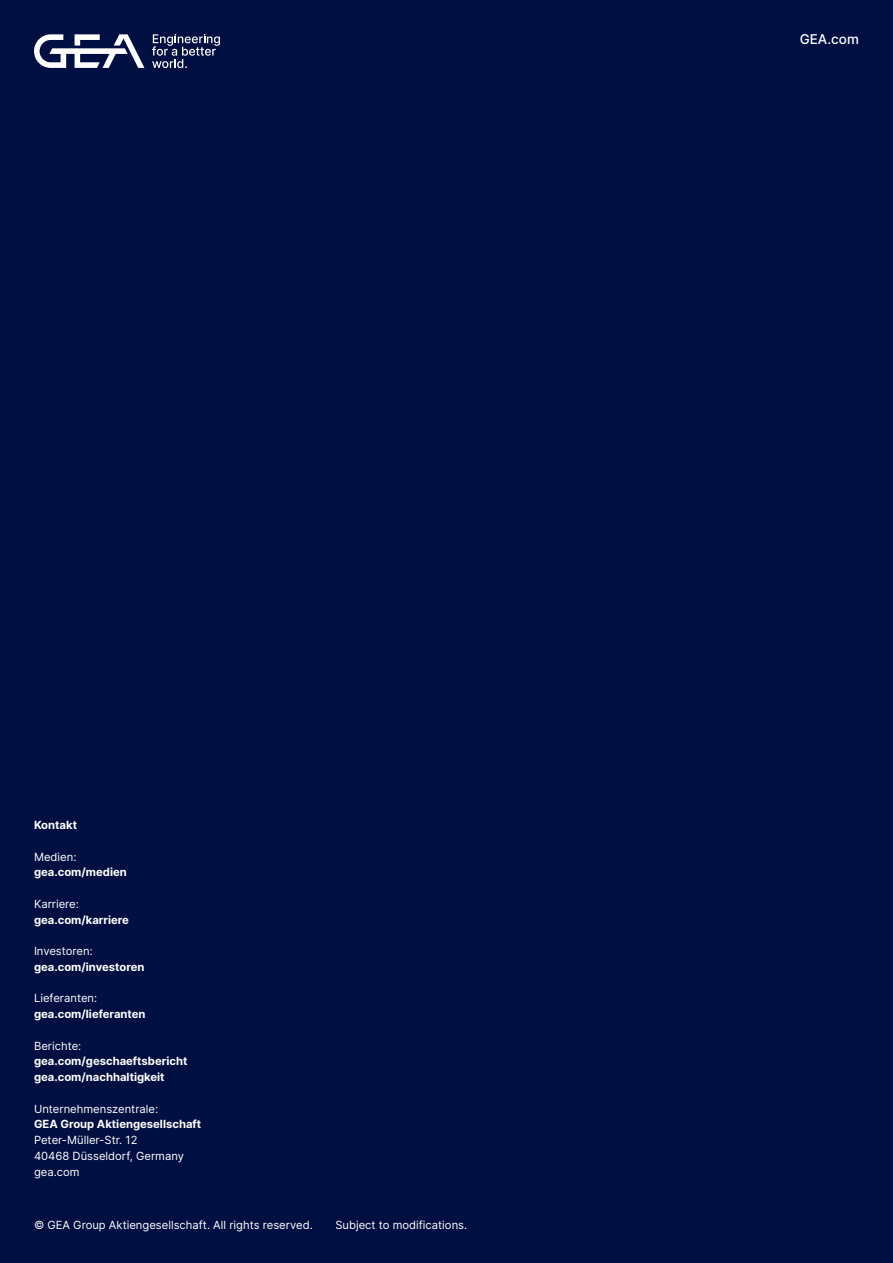
<style>
.page{position:relative;width:893px;height:1263px;background:#000f41}
.page>*{position:absolute;margin:0;border:0;box-sizing:border-box;transform-origin:0 0}
.t1{font:500 13.5px "Inter";color:#fff}
.t2{font:11.25px/15.8px "Inter";color:#fff}
.t3{font:700 11.25px/15.8px "Inter";color:#fff}
</style>
<div class="page">
<svg style="left:34px;top:34px;width:110px;height:34px"></svg>
<svg style="left:152px;top:34px;width:68px;height:34px"></svg>
<p class="t3" style="left:34px;top:817px;width:45px">Kontakt</p>
<p class="t2" style="left:34px;top:848px;width:44px">Medien:</p>
<p class="t3" style="left:34px;top:864px;width:94px">gea.com/medien</p>
<p class="t2" style="left:34px;top:896px;width:46px">Karriere:</p>
<p class="t3" style="left:34px;top:911px;width:96px">gea.com/karriere</p>
<p class="t2" style="left:34px;top:943px;width:60px">Investoren:</p>
<p class="t3" style="left:34px;top:959px;width:112px">gea.com/investoren</p>
<p class="t2" style="left:34px;top:990px;width:65px">Lieferanten:</p>
<p class="t3" style="left:34px;top:1006px;width:113px">gea.com/lieferanten</p>
<p class="t2" style="left:34px;top:1037px;width:49px">Berichte:</p>
<p class="t3" style="left:34px;top:1053px;width:155px">gea.com/geschaeftsbericht gea.com/nachhaltigkeit</p>
<p class="t2" style="left:34px;top:1100px;width:126px">Unternehmenszentrale:</p>
<p class="t3" style="left:34px;top:1116px;width:169px">GEA Group Aktiengesellschaft</p>
<p class="t2" style="left:34px;top:1132px;width:152px">Peter-Müller-Str. 12<br>40468 Düsseldorf, Germany gea.com</p>
<p class="t2" style="left:34px;top:1217px;width:280px">© GEA Group Aktiengesellschaft. All rights reserved.</p>
<p class="t2" style="left:335px;top:1217px;width:133px">Subject to modifications.</p>
<p class="t1" style="left:800px;top:29px;width:61px">GEA.com</p>
</div>
